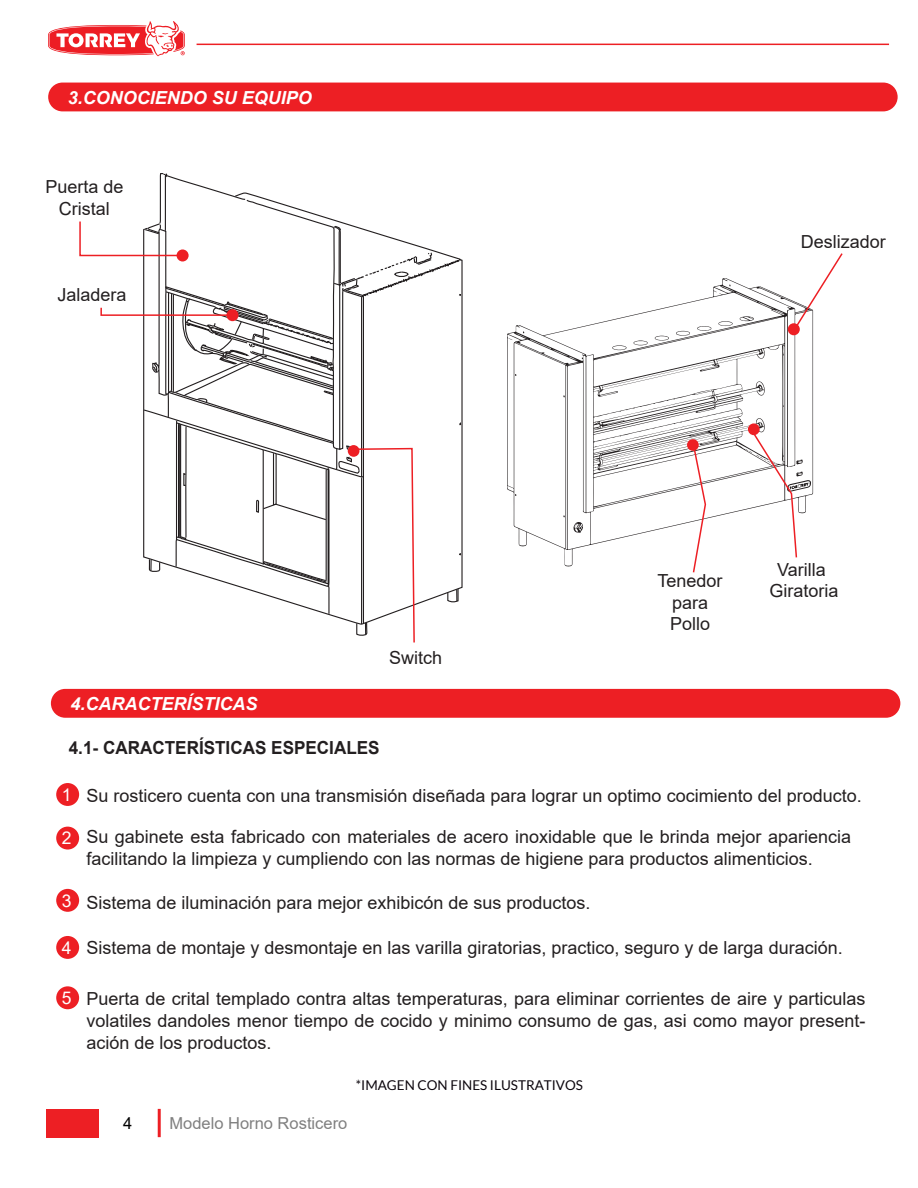
<style>
.page{position:relative;width:918px;height:1188px;background:#fff}
.page>*{position:absolute;margin:0;border:0;box-sizing:border-box;transform-origin:0 0}
.t1{font:18px/21.6px "Arial";color:#231f20;text-align:center}
.t2{font:italic 700 18px "Arial";color:#fff}
.t3{font:700 18px "Arial";color:#231f20;scale:.95 1}
.t4{font:17.55px "Arial";color:#fff}
.t5{font:16.5px "Arial";color:#808080}
.t6{font:16.5px "Arial";color:#000}
.t7{font:13.5px "Lato";color:#0b050c}
</style>
<div class="page">
<svg style="left:507px;top:278px;width:306px;height:288px"></svg>
<svg style="left:740px;top:316px;width:14px;height:5px"></svg>
<svg style="left:697px;top:326px;width:14px;height:5px"></svg>
<svg style="left:676px;top:331px;width:14px;height:5px"></svg>
<svg style="left:612px;top:345px;width:15px;height:5px"></svg>
<svg style="left:633px;top:340px;width:15px;height:5px"></svg>
<svg style="left:655px;top:336px;width:14px;height:5px"></svg>
<svg style="left:718px;top:321px;width:15px;height:5px"></svg>
<svg style="left:508px;top:326px;width:16px;height:14px"></svg>
<svg style="left:725px;top:280px;width:6px;height:6px"></svg>
<svg style="left:573px;top:521px;width:10px;height:12px"></svg>
<div style="left:48px;top:83px;width:850px;height:28px;background:#ed1f24;border-radius:14px"></div>
<div style="left:46px;top:1109px;width:53px;height:28px;background:#ed1f24"></div>
<hr style="left:158px;top:1109px;width:3px;height:28px;background:#ed1f24">
<svg style="left:48px;top:21px;width:137px;height:36px"></svg>
<hr style="left:197px;top:44px;width:692px;height:1px;background:#ed1f24">
<div style="left:748px;top:423px;width:12px;height:12px;background:#ed1f24;border-radius:50%"></div>
<svg style="left:745px;top:430px;width:66px;height:129px"></svg>
<div style="left:788px;top:323px;width:12px;height:12px;background:#ed1f24;border-radius:50%"></div>
<svg style="left:795px;top:253px;width:48px;height:75px"></svg>
<div style="left:687px;top:439px;width:12px;height:12px;background:#ed1f24;border-radius:50%"></div>
<svg style="left:692px;top:445px;width:15px;height:128px"></svg>
<svg style="left:79px;top:173px;width:383px;height:516px"></svg>
<div style="left:51px;top:689px;width:849px;height:29px;background:#ed1f24;border-radius:14px"></div>
<div style="left:56px;top:783px;width:23px;height:23px;background:#ed1f24;border-radius:50%"></div>
<div style="left:56px;top:827px;width:23px;height:23px;background:#ed1f24;border-radius:50%"></div>
<div style="left:56px;top:889px;width:23px;height:23px;background:#ed1f24;border-radius:50%"></div>
<div style="left:56px;top:936px;width:23px;height:23px;background:#ed1f24;border-radius:50%"></div>
<div style="left:56px;top:986px;width:23px;height:23px;background:#ed1f24;border-radius:50%"></div>
<p class="t2" style="left:68px;top:86px;width:246px">3.CONOCIENDO SU EQUIPO</p>
<p class="t1" style="left:45px;top:176px;width:80px">Puerta de<br>Cristal</p>
<p class="t1" style="left:57px;top:284px;width:71px">Jaladera</p>
<p class="t1" style="left:389px;top:647px;width:55px">Switch</p>
<p class="t1" style="left:801px;top:231px;width:87px">Deslizador</p>
<p class="t1" style="left:658px;top:570px;width:67px">Tenedor para<br>Pollo</p>
<p class="t1" style="left:769px;top:558px;width:71px">Varilla<br>Giratoria</p>
<p class="t2" style="left:70px;top:692px;width:189px">4.CARACTERÍSTICAS</p>
<p class="t3" style="left:69px;top:735px;width:329px">4.1- CARACTERÍSTICAS ESPECIALES</p>
<p class="t1" style="left:86px;top:785px;width:777px">Su rosticero cuenta con una transmisión diseñada para lograr un optimo cocimiento del producto.</p>
<p class="t1" style="left:86px;top:826px;width:766px;text-align:left">Su gabinete esta fabricado con materiales de acero inoxidable que le brinda mejor apariencia facilitando la limpieza y cumpliendo con las normas de higiene para productos alimenticios.</p>
<p class="t1" style="left:86px;top:891px;width:506px">Sistema de iluminación para mejor exhibicón de sus productos.</p>
<p class="t1" style="left:86px;top:937px;width:758px">Sistema de montaje y desmontaje en las varilla giratorias, practico, seguro y de larga duración.</p>
<p class="t1" style="left:86px;top:988px;width:781px;text-align:justify">Puerta de crital templado contra altas temperaturas, para eliminar corrientes de aire y particulas volatiles dandoles menor tiempo de cocido y minimo consumo de gas, asi como mayor present&shy;ación de los productos.</p>
<p class="t4" style="left:62px;top:783px;width:11px">1</p>
<p class="t4" style="left:62px;top:826px;width:11px">2</p>
<p class="t4" style="left:62px;top:888px;width:11px">3</p>
<p class="t4" style="left:62px;top:936px;width:11px">4</p>
<p class="t4" style="left:62px;top:986px;width:11px">5</p>
<p class="t7" style="left:356px;top:1078px;width:229px">*IMAGEN CON FINES ILUSTRATIVOS</p>
<p class="t6" style="left:123px;top:1112px;width:11px">4</p>
<p class="t5" style="left:169px;top:1112px;width:179px">Modelo Horno Rosticero</p>
</div>
